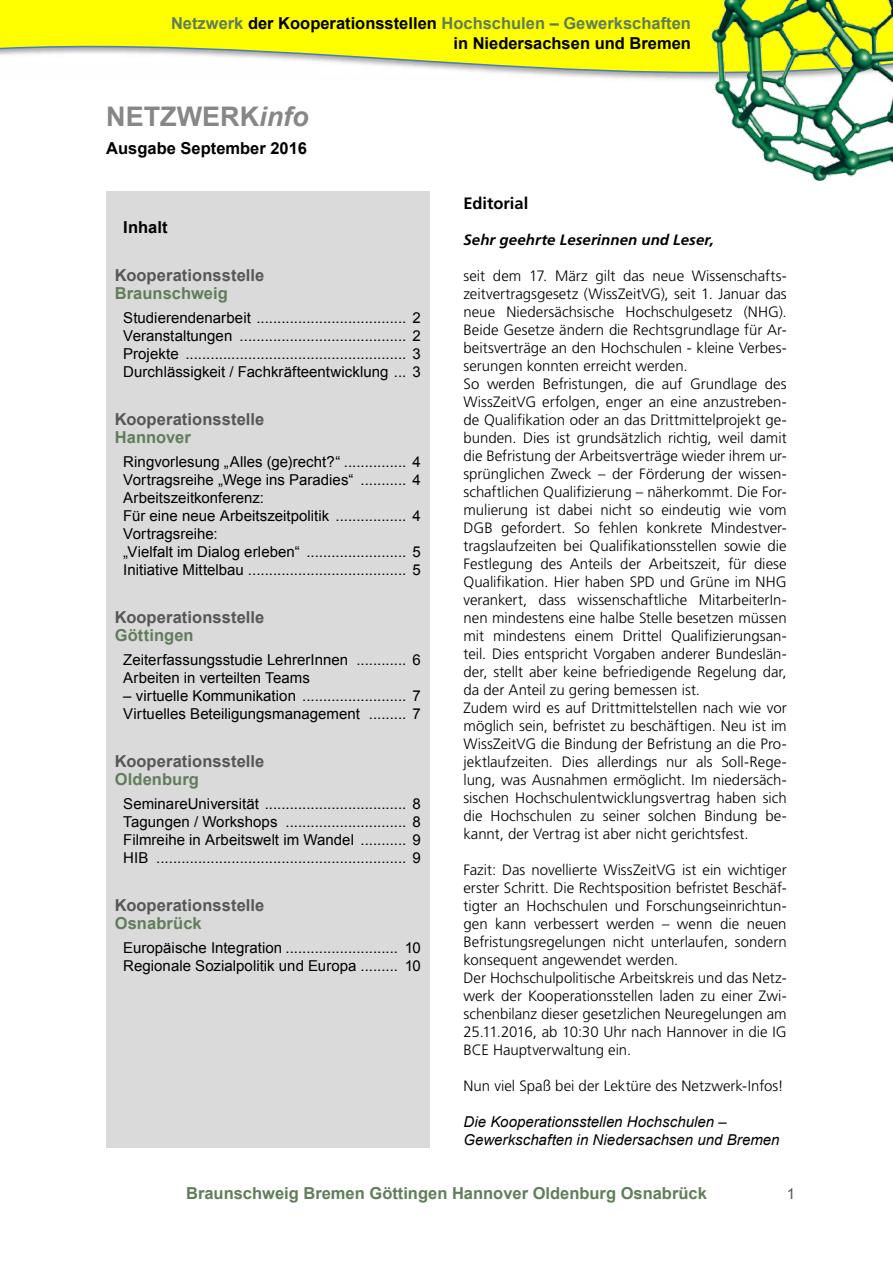
<style>
.page{position:relative;width:893px;height:1263px;background:#fff}
.page>*{position:absolute;margin:0;border:0;box-sizing:border-box;transform-origin:0 0}
.t1{font:700 27px "Arial";color:#878786}
.t2{font:700 16.5px/19.8px "Arial";color:#000;text-align:right}
.t3{font:700 16.5px "Arial";color:#5f7e59}
.t4{font:700 16.5px "Arial";letter-spacing:.005em;color:#565656}
.t5{font:700 16.5px "Frutiger";letter-spacing:-.005em;color:#000}
.t6{font:300 15px/18px "Frutiger";color:#000}
.t7{font:15px/18px "Arial";letter-spacing:.005em;color:#000}
.t8{font:italic 15px/18px "Arial";letter-spacing:.005em;color:#000}
.t9{font:italic 700 15px "Frutiger";letter-spacing:.005em;color:#000}
.t10{font:15px "Arial";color:#565656}
.s1{color:#5f7e59}
.s2{font-style:italic}
</style>
<div class="page">
<svg style="left:0;top:0;width:709px;height:80px;fill:#ff0"></svg>
<img style="left:709px;top:0;width:184px;height:181px">
<div style="left:106px;top:191px;width:323px;height:957px;background:#dadada"></div>
<p class="t2" style="left:171px;top:13px;width:521px"><span class="s1">Netzwerk</span> der Kooperationsstellen <span class="s1">Hochschulen – Gewerkschaften </span>in Niedersachsen und Bremen</p>
<h1 class="t1" style="left:106px;top:101px;width:204px">NETZWERK<span class="s2">info</span></h1>
<p class="t2" style="left:106px;top:139px;width:202px">Ausgabe September 2016</p>
<p class="t2" style="left:123px;top:218px;width:46px">Inhalt</p>
<p class="t4" style="left:115px;top:266px;width:151px">Kooperationsstelle</p>
<p class="t3" style="left:115px;top:284px;width:115px">Braunschweig</p>
<p class="t7" style="left:123px;top:309px;width:299px;text-align:justify">Studierendenarbeit .................................... 2<br>Veranstaltungen ........................................ 2<br>Projekte ..................................................... 3<br>Durchlässigkeit / Fachkräfteentwicklung ... 3</p>
<p class="t4" style="left:115px;top:410px;width:151px">Kooperationsstelle</p>
<p class="t3" style="left:115px;top:428px;width:77px">Hannover</p>
<p class="t7" style="left:123px;top:453px;width:299px">Ringvorlesung „Alles (ge)recht?“ ............... 4<br>Vortragsreihe „Wege ins Paradies“ ........... 4<br>Arbeitszeitkonferenz:<br>Für eine neue Arbeitszeitpolitik ................. 4<br>Vortragsreihe:<br>„Vielfalt im Dialog erleben“ ........................ 5<br>Initiative Mittelbau ...................................... 5</p>
<p class="t4" style="left:115px;top:608px;width:151px">Kooperationsstelle</p>
<p class="t3" style="left:115px;top:626px;width:80px">Göttingen</p>
<p class="t7" style="left:123px;top:651px;width:299px">Zeiterfassungsstudie LehrerInnen ............ 6<br>Arbeiten in verteilten Teams</p>
<p class="t7" style="left:123px;top:687px;width:299px">– virtuelle Kommunikation ......................... 7<br>Virtuelles Beteiligungsmanagement ......... 7</p>
<p class="t4" style="left:115px;top:752px;width:151px">Kooperationsstelle</p>
<p class="t3" style="left:115px;top:770px;width:86px">Oldenburg</p>
<p class="t7" style="left:123px;top:795px;width:299px;text-align:justify">SeminareUniversität .................................. 8<br>Tagungen / Workshops ............................. 8<br>Filmreihe in Arbeitswelt im Wandel ........... 9<br>HIB ............................................................ 9</p>
<p class="t4" style="left:115px;top:896px;width:151px">Kooperationsstelle</p>
<p class="t3" style="left:115px;top:914px;width:88px">Osnabrück</p>
<p class="t7" style="left:123px;top:939px;width:299px">Europäische Integration ........................... 10<br>Regionale Sozialpolitik und Europa ......... 10</p>
<p class="t5" style="left:463px;top:194px;width:66px">Editorial</p>
<p class="t9" style="left:463px;top:231px;width:252px">Sehr geehrte Leserinnen und Leser,</p>
<p class="t6" style="left:463px;top:267px;width:325px">seit dem 17. März gilt das neue Wissenschafts&shy;zeitvertragsgesetz (WissZeitVG), seit 1. Januar das neue Niedersächsische Hochschulgesetz (NHG).<br>Beide Gesetze ändern die Rechtsgrundlage für Ar&shy;beitsverträge an den Hochschulen - kleine Verbes&shy;serungen konnten erreicht werden.<br>So werden Befristungen, die auf Grundlage des WissZeitVG erfolgen, enger an eine anzustreben&shy;de Qualifikation oder an das Drittmittelprojekt ge&shy;bunden. Dies ist grundsätzlich richtig, weil damit die Befristung der Arbeitsverträge wieder ihrem ur&shy;sprünglichen Zweck – der Förderung der wissen&shy;schaftlichen Qualifizierung – näherkommt. Die For&shy;mulierung ist dabei nicht so eindeutig wie vom DGB gefordert. So fehlen konkrete Mindestver&shy;tragslaufzeiten bei Qualifikationsstellen sowie die Festlegung des Anteils der Arbeitszeit, für diese Qualifikation. Hier haben SPD und Grüne im NHG verankert, dass wissenschaftliche MitarbeiterIn&shy;nen mindestens eine halbe Stelle besetzen müssen mit mindestens einem Drittel Qualifizierungsan&shy;teil. Dies entspricht Vorgaben anderer Bundeslän&shy;der, stellt aber keine befriedigende Regelung dar, da der Anteil zu gering bemessen ist.<br>Zudem wird es auf Drittmittelstellen nach wie vor möglich sein, befristet zu beschäftigen. Neu ist im WissZeitVG die Bindung der Befristung an die Pro&shy;jektlaufzeiten. Dies allerdings nur als Soll-Rege&shy;lung, was Ausnahmen ermöglicht. Im niedersäch&shy;sischen Hochschulentwicklungsvertrag haben sich die Hochschulen zu seiner solchen Bindung be&shy;kannt, der Vertrag ist aber nicht gerichtsfest.</p>
<p class="t6" style="left:463px;top:861px;width:325px">Fazit: Das novellierte WissZeitVG ist ein wichtiger erster Schritt. Die Rechtsposition befristet Beschäf&shy;tigter an Hochschulen und Forschungseinrichtun&shy;gen kann verbessert werden – wenn die neuen Befristungsregelungen nicht unterlaufen, sondern konsequent angewendet werden.<br>Der Hochschulpolitische Arbeitskreis und das Netz&shy;werk der Kooperationsstellen laden zu einer Zwi&shy;schenbilanz dieser gesetzlichen Neuregelungen am 25.11.2016, ab 10:30 Uhr nach Hannover in die IG BCE Hauptverwaltung ein.</p>
<p class="t6" style="left:463px;top:1077px;width:322px">Nun viel Spaß bei der Lektüre des Netzwerk-Infos!</p>
<p class="t8" style="left:463px;top:1113px;width:318px">Die Kooperationsstellen Hochschulen –<br>Gewerkschaften in Niedersachsen und Bremen</p>
<p class="t3" style="left:186px;top:1184px;width:522px">Braunschweig Bremen Göttingen Hannover Oldenburg Osnabrück</p>
<p class="t10" style="left:787px;top:1186px;width:10px">1</p>
</div>
